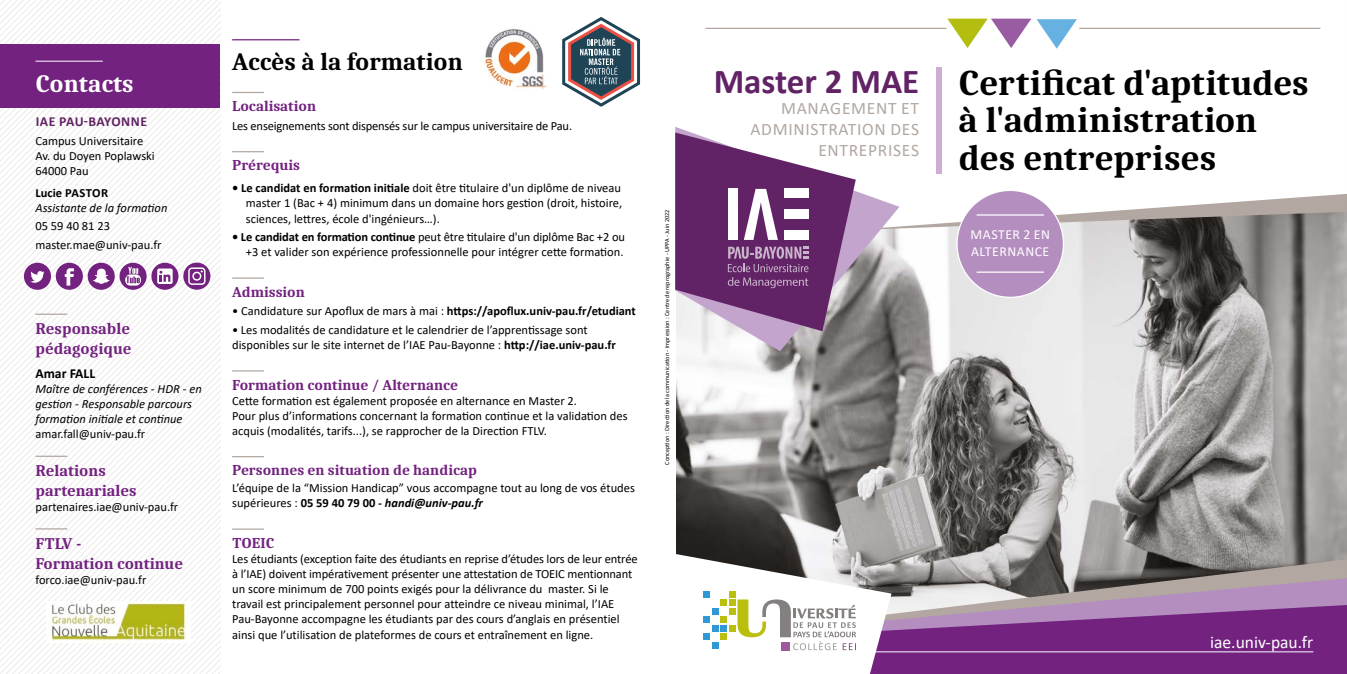
<style>
.page{position:relative;width:1347px;height:674px;background:#fff}
.page>*{position:absolute;margin:0;border:0;box-sizing:border-box;transform-origin:0 0}
.t1{font:700 36.25px/37.5px "Caladea";color:#000}
.t2{font:700 35px "Calibri";color:#612365}
.t3{font:700 25px "Caladea";color:#000}
.t4{font:700 25px "Caladea";color:#fff}
.t5{font:17.5px/21px "Calibri";letter-spacing:.04em;color:#b2a7a1;text-align:right}
.t6{font:17.5px "Calibri";color:#fff}
.t7{font:700 16.25px/19.5px "Caladea";color:#732280}
.t8{font:700 15px "Caladea";color:#732280}
.t9{font:13.75px/16.5px "Calibri";letter-spacing:.04em;color:#fff}
.t10{font:700 13.75px "Calibri";letter-spacing:.035em;color:#612365}
.t11{font:700 13.75px "Calibri";color:#000}
.t12{font:12.5px/15px "Calibri";color:#000}
.t13{font:italic 12.5px/15px "Calibri";color:#000}
.t14{font:700 12.5px "Calibri";color:#000}
.t15{font:6.25px "Calibri";color:#000}
.s1{font-weight:700}
.s2{font-weight:400}
.s3{font-weight:700;font-style:italic}
</style>
<div class="page">
<svg style="left:0;top:0;width:221px;height:165px"></svg>
<svg style="left:0;top:165px;width:221px;height:12px"></svg>
<svg style="left:0;top:177px;width:221px;height:13px"></svg>
<svg style="left:0;top:190px;width:221px;height:12px"></svg>
<svg style="left:0;top:202px;width:221px;height:13px"></svg>
<svg style="left:0;top:215px;width:221px;height:12px"></svg>
<svg style="left:0;top:227px;width:221px;height:446px"></svg>
<svg style="left:7px;top:240px;width:214px;height:433px"></svg>
<svg style="left:20px;top:252px;width:201px;height:421px"></svg>
<svg style="left:33px;top:265px;width:188px;height:408px"></svg>
<svg style="left:45px;top:277px;width:176px;height:396px"></svg>
<svg style="left:58px;top:290px;width:163px;height:383px"></svg>
<div style="left:0;top:44px;width:220px;height:64px;background:#732280"></div>
<hr style="left:35px;top:61px;width:68px;height:1px;background:#dfd2e8">
<hr style="left:35px;top:313px;width:32px;height:2px;background:#b2a7a1">
<hr style="left:35px;top:455px;width:32px;height:1px;background:#b2a7a1">
<hr style="left:35px;top:528px;width:32px;height:1px;background:#b2a7a1">
<img style="left:676px;top:229px;width:670px;height:330px">
<svg style="left:24px;top:262px;width:154px;height:27px"></svg>
<svg style="left:183px;top:262px;width:27px;height:27px"></svg>
<svg style="left:188px;top:267px;width:17px;height:18px"></svg>
<img style="left:46px;top:600px;width:144px;height:42px">
<svg style="left:705px;top:18px;width:641px;height:211px"></svg>
<svg style="left:562px;top:17px;width:78px;height:90px"></svg>
<img style="left:483px;top:29px;width:63px;height:60px">
<hr style="left:232px;top:39px;width:67px;height:1px;background:#732280">
<hr style="left:232px;top:92px;width:32px;height:1px;background:#b2a7a1">
<hr style="left:232px;top:151px;width:32px;height:1px;background:#b2a7a1">
<hr style="left:232px;top:277px;width:32px;height:1px;background:#b2a7a1">
<hr style="left:232px;top:370px;width:32px;height:1px;background:#b2a7a1">
<hr style="left:232px;top:456px;width:32px;height:1px;background:#b2a7a1">
<hr style="left:232px;top:528px;width:32px;height:1px;background:#b2a7a1">
<svg style="left:891px;top:559px;width:455px;height:19px;background:#8d8885"></svg>
<svg style="left:891px;top:578px;width:455px;height:26px;background:#a394a0"></svg>
<svg style="left:891px;top:604px;width:455px;height:69px;background:#813b8d"></svg>
<hr style="left:870px;top:650px;width:443px;height:2px;background:#dfd2e8">
<svg style="left:947px;top:19px;width:130px;height:30px"></svg>
<hr style="left:705px;top:28px;width:241px;height:1px;background:#b2a7a1">
<hr style="left:1079px;top:28px;width:241px;height:1px;background:#b2a7a1">
<div style="left:936px;top:67px;width:5px;height:106px;background:#cdadd1"></div>
<svg style="left:675px;top:127px;width:224px;height:224px"></svg>
<svg style="left:675px;top:132px;width:180px;height:199px"></svg>
<svg style="left:676px;top:553px;width:215px;height:120px"></svg>
<div style="left:957px;top:190px;width:106px;height:107px;background:#b38ebf;border-radius:50%"></div>
<hr style="left:976px;top:214px;width:68px;height:1px;background:#fff">
<hr style="left:976px;top:271px;width:68px;height:1px;background:#fff">
<h3 class="t4" style="left:35px;top:68px;width:100px">Contacts</h3>
<p class="t10" style="left:36px;top:112px;width:113px">IAE PAU-BAYONNE</p>
<p class="t12" style="left:35px;top:133px;width:121px">Campus Universitaire<br>Av. du Doyen Poplawski<br>64000 Pau</p>
<p class="t14" style="left:35px;top:184px;width:74px">Lucie PASTOR</p>
<p class="t13" style="left:35px;top:199px;width:133px">Assistante de la formation</p>
<p class="t12" style="left:35px;top:216px;width:128px;line-height:18.5px">05 59 40 81 23 master.mae@univ-pau.fr</p>
<h3 class="t7" style="left:35px;top:318px;width:97px">Responsable pédagogique</h3>
<p class="t11" style="left:35px;top:363px;width:61px">Amar FALL</p>
<p class="t13" style="left:35px;top:380px;width:168px">Maître de conférences - HDR - en gestion - Responsable parcours formation initiale et continue</p>
<p class="t12" style="left:35px;top:426px;width:111px">amar.fall@univ-pau.fr</p>
<h3 class="t7" style="left:35px;top:460px;width:103px">Relations partenariales</h3>
<p class="t12" style="left:35px;top:498px;width:144px">partenaires.iae@univ-pau.fr</p>
<h3 class="t7" style="left:35px;top:533px;width:149px">FTLV -<br>Formation continue</h3>
<p class="t12" style="left:35px;top:572px;width:112px">forco.iae@univ-pau.fr</p>
<h3 class="t3" style="left:232px;top:47px;width:232px">Accès à la formation</h3>
<p class="t8" style="left:232px;top:97px;width:85px">Localisation</p>
<p class="t12" style="left:232px;top:118px;width:341px">Les enseignements sont dispensés sur le campus universitaire de Pau.</p>
<p class="t8" style="left:232px;top:156px;width:69px">Prérequis</p>
<p class="t12" style="left:246px;top:180px;width:378px;text-align:justify;text-indent:-14px"><span class="s1">• Le candidat en formation initiale</span> doit être titulaire d'un diplôme de niveau master 1 (Bac + 4) minimum dans un domaine hors gestion (droit, histoire, sciences, lettres, école d'ingénieurs…).</p>
<p class="t12" style="left:232px;top:229px;width:394px;text-align:right"><span class="s1">• Le candidat en formation continue</span> peut être titulaire d'un diplôme Bac +2 ou +3 et valider son expérience professionnelle pour intégrer cette formation.</p>
<p class="t8" style="left:232px;top:282px;width:74px">Admission</p>
<p class="t14" style="left:232px;top:302px;width:405px"><span class="s2">• Candidature sur Apoflux de mars à mai :</span> https://apoflux.univ-pau.fr/etudiant</p>
<p class="t12" style="left:232px;top:322px;width:385px">• Les modalités de candidature et le calendrier de l’apprentissage sont disponibles sur le site internet de l’IAE Pau-Bayonne : <span class="s1">http://iae.univ-pau.fr</span></p>
<p class="t8" style="left:232px;top:375px;width:227px">Formation continue / Alternance</p>
<p class="t12" style="left:232px;top:392px;width:397px">Cette formation est également proposée en alternance en Master 2.<br>Pour plus d’informations concernant la formation continue et la validation des acquis (modalités, tarifs...), se rapprocher de la Direction FTLV.</p>
<p class="t8" style="left:232px;top:461px;width:246px">Personnes en situation de handicap</p>
<p class="t12" style="left:232px;top:480px;width:404px">L’équipe de la “Mission Handicap” vous accompagne tout au long de vos études supérieures : <span class="s1">05 59 40 79 00 -</span> <span class="s3">handi@univ-pau.fr</span></p>
<p class="t8" style="left:232px;top:533px;width:44px">TOEIC</p>
<p class="t12" style="left:232px;top:550px;width:407px">Les étudiants (exception faite des étudiants en reprise d’études lors de leur entrée à l’IAE) doivent impérativement présenter une attestation de TOEIC mentionnant un score minimum de 700 points exigés pour la délivrance du master. Si le travail est principalement personnel pour atteindre ce niveau minimal, l’IAE Pau-Bayonne accompagne les étudiants par des cours d’anglais en présentiel ainsi que l’utilisation de plateformes de cours et entraînement en ligne.</p>
<p class="t15" style="left:663px;top:464px;width:256px;rotate:-90deg">Conception : Direction de la communication - Impression : Centre de reprographie - UPPA - Juin 2022</p>
<h2 class="t2" style="left:713px;top:56px;width:207px">Master 2 MAE</h2>
<h3 class="t5" style="left:750px;top:97px;width:170px">MANAGEMENT ET<br>ADMINISTRATION DES<br>ENTREPRISES</h3>
<h1 class="t1" style="left:958px;top:63px;width:352px">Certificat d'aptitudes à l'administration des entreprises</h1>
<p class="t9" style="left:970px;top:226px;width:81px">MASTER 2 EN<br>ALTERNANCE</p>
<h3 class="t6" style="left:1210px;top:629px;width:105px">iae.univ-pau.fr</h3>
</div>
